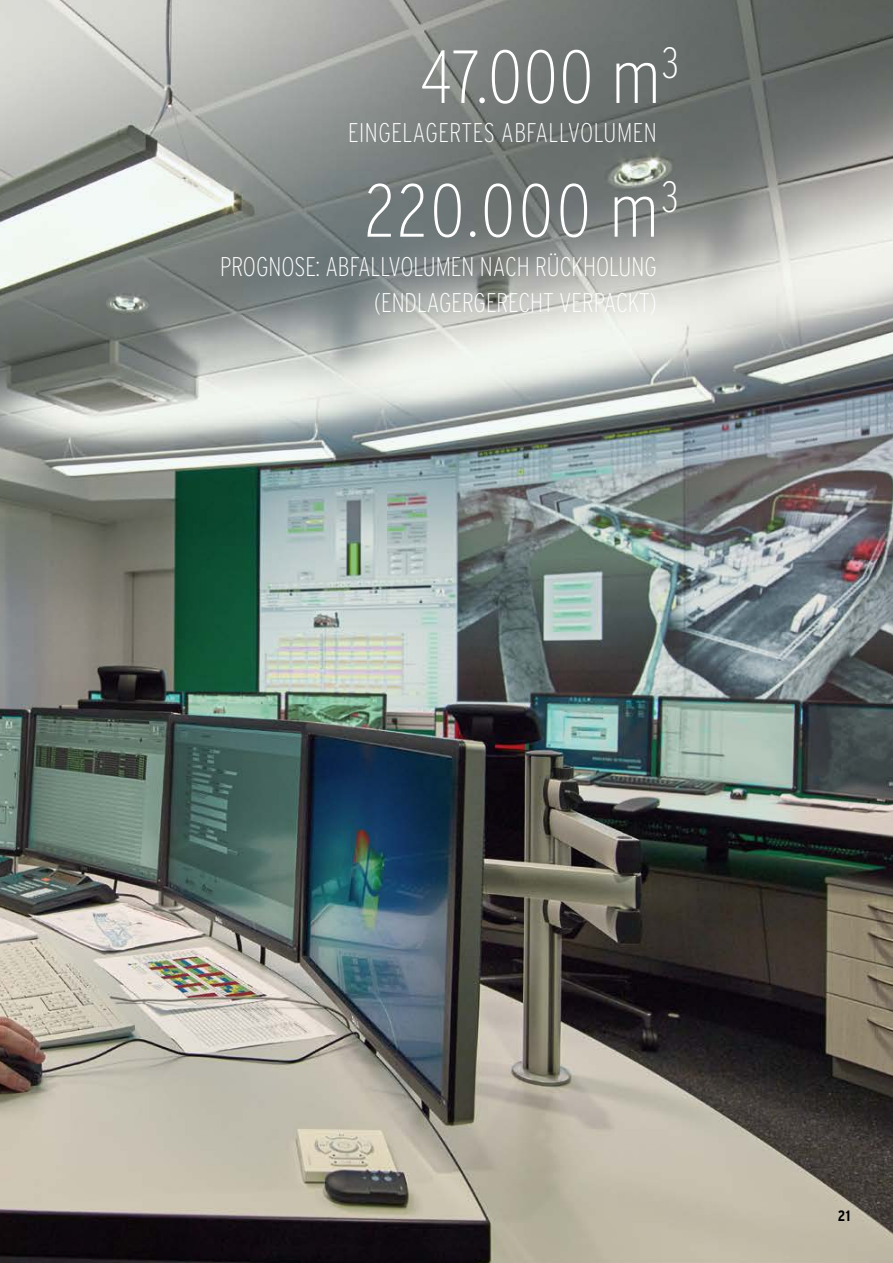
<style>
.page{position:relative;width:893px;height:1263px;background:#fff}
.page>*{position:absolute;margin:0;border:0;box-sizing:border-box;transform-origin:0 0}
.Text{font:200 condensed 75px "Interstate";letter-spacing:.04em;color:#fff}
.Text-2{font:200 condensed 27px "Interstate";color:#fff}
.Text-3{font:200 condensed 27px "Interstate";letter-spacing:.02em;color:#fff}
.t1{font:700 condensed 15px "Interstate";color:#000}
</style>
<div class="page">
<img style="left:0;top:0;width:893px;height:1263px">
<p class="Text" style="left:421px;top:31px;width:260px">47.000 m<sup>3</sup></p>
<p class="Text-3" style="left:348px;top:116px;width:310px">EINGELAGERTES ABFALLVOLUMEN</p>
<p class="Text" style="left:365px;top:165px;width:315px">220.000 m<sup>3</sup></p>
<p class="Text-2" style="left:220px;top:250px;width:438px">PROGNOSE: ABFALLVOLUMEN NACH RÜCKHOLUNG</p>
<p class="Text-2" style="left:374px;top:286px;width:284px">(ENDLAGERGERECHT VERPACKT)</p>
<p class="t1" style="left:838px;top:1207px;width:14px">21</p>
</div>
